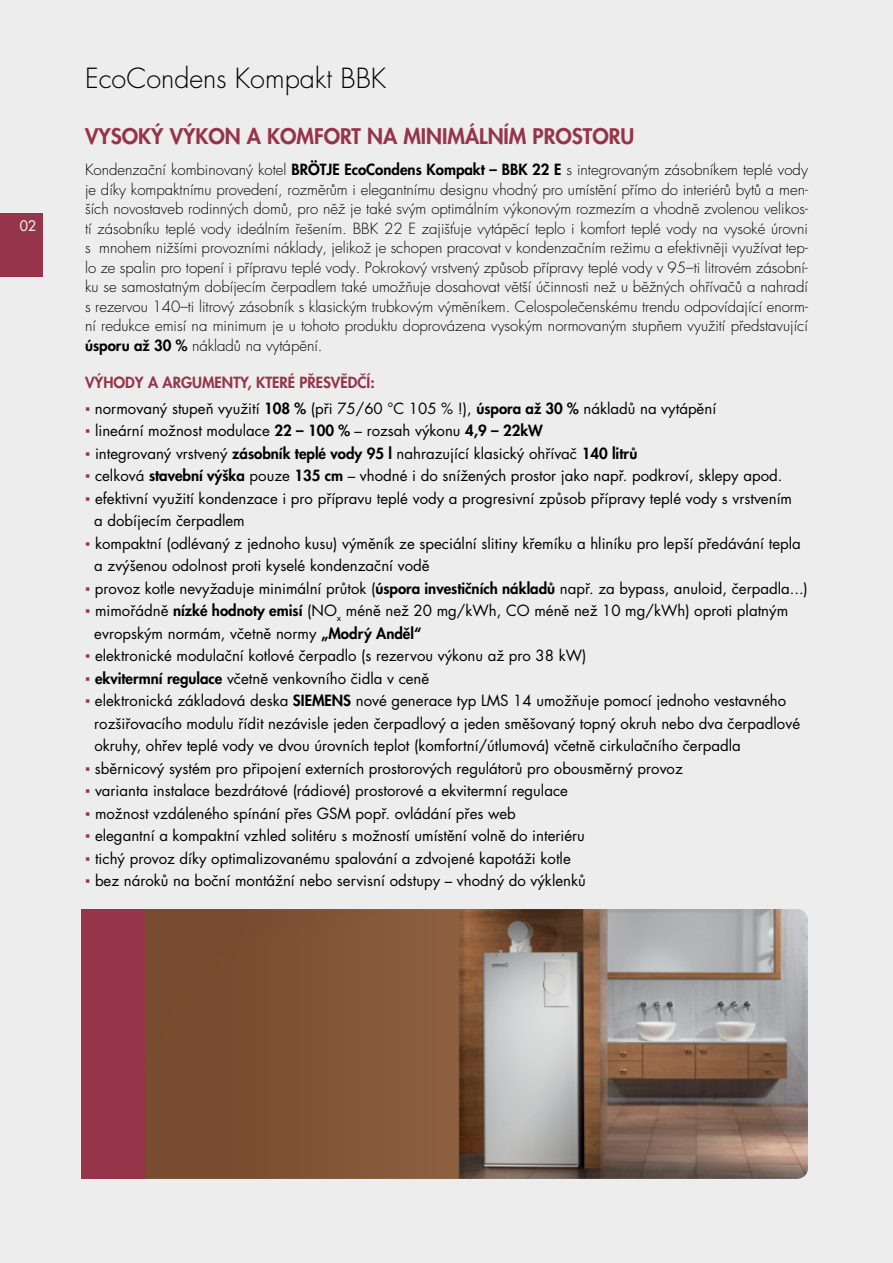
<style>
.page{position:relative;width:893px;height:1263px;background:#ededee}
.page>*{position:absolute;margin:0;border:0;box-sizing:border-box;transform-origin:0 0}
.t1{font:27px "Futura CE Light";color:#000}
.t2{font:21px "Futura CE Heavy";color:#963449}
.t3{font:15px/22.5px "Futura CE Book";color:#000}
.t4{font:15px/19.5px "Futura CE Light";color:#000;text-align:justify}
.t5{font:15px "Futura CE Heavy";color:#963449}
.t6{font:14.25px "Futura CE";color:#ededee}
.s1{font-family:"Futura CE Heavy"}
.s2{font-family:"Arial";color:#963449}
</style>
<div class="page">
<div style="left:0;top:213px;width:43px;height:63px;background:#963449"></div>
<img style="left:459px;top:909px;width:349px;height:270px">
<div style="left:145px;top:909px;width:314px;height:270px;background:linear-gradient(to right,#72482c,#8c5f40)"></div>
<div style="left:82px;top:909px;width:63px;height:270px;background:#963449"></div>
<p class="t6" style="left:20px;top:217px;width:18px">02</p>
<h1 class="t1" style="left:85px;top:63px;width:303px">EcoCondens Kompakt BBK</h1>
<h2 class="t2" style="left:85px;top:122px;width:551px">VYSOKÝ VÝKON A KOMFORT NA MINIMÁLNÍM PROSTORU</h2>
<p class="t4" style="left:85px;top:161px;width:724px">Kondenzační kombinovaný kotel <span class="s1">BRÖTJE EcoCondens Kompakt – BBK 22 E</span> s integrovaným zásobníkem teplé vody je díky kompaktnímu provedení, rozměrům i elegantnímu designu vhodný pro umístění přímo do interiérů bytů a men&shy;ších novostaveb rodinných domů, pro něž je také svým optimálním výkonovým rozmezím a vhodně zvolenou velikos&shy;tí zásobníku teplé vody ideálním řešením. BBK 22 E zajišťuje vytápěcí teplo i komfort teplé vody na vysoké úrovni s mnohem nižšími provozními náklady, jelikož je schopen pracovat v kondenzačním režimu a efektivněji využívat tep&shy;lo ze spalin pro topení i přípravu teplé vody. Pokrokový vrstvený způsob přípravy teplé vody v 95–ti litrovém zásobní&shy;ku se samostatným dobíjecím čerpadlem také umožňuje dosahovat větší účinnosti než u běžných ohřívačů a nahradí s rezervou 140–ti litrový zásobník s klasickým trubkovým výměníkem. Celospolečenskému trendu odpovídající enorm&shy;ní redukce emisí na minimum je u tohoto produktu doprovázena vysokým normovaným stupňem využití představující <span class="s1">úsporu až 30 %</span> nákladů na vytápění.</p>
<p class="t5" style="left:85px;top:373px;width:291px">VÝHODY A ARGUMENTY, KTERÉ PŘESVĚDČÍ:</p>
<p class="t3" style="left:85px;top:398px;width:633px"><span class="s2">▪</span> normovaný stupeň využití <span class="s1">108 %</span> (při 75/60 °C 105 % !), <span class="s1">úspora až 30 %</span> nákladů na vytápění</p>
<p class="t3" style="left:85px;top:420px;width:459px"><span class="s2">▪</span> lineární možnost modulace <span class="s1">22 – 100 %</span> – rozsah výkonu <span class="s1">4,9 – 22kW</span></p>
<p class="t3" style="left:85px;top:443px;width:554px"><span class="s2">▪</span> integrovaný vrstvený <span class="s1">zásobník teplé vody 95 l</span> nahrazující klasický ohřívač <span class="s1">140 litrů</span></p>
<p class="t3" style="left:85px;top:465px;width:699px"><span class="s2">▪</span> celková <span class="s1">stavební výška</span> pouze <span class="s1">135 cm</span> – vhodné i do snížených prostor jako např. podkroví, sklepy apod.</p>
<p class="t3" style="left:94px;top:488px;width:699px;text-indent:-9px"><span class="s2">▪</span> efektivní využití kondenzace i pro přípravu teplé vody a progresivní způsob přípravy teplé vody s vrstvením a dobíjecím čerpadlem</p>
<p class="t3" style="left:94px;top:533px;width:708px;text-indent:-9px"><span class="s2">▪</span> kompaktní (odlévaný z jednoho kusu) výměník ze speciální slitiny křemíku a hliníku pro lepší předávání tepla a zvýšenou odolnost proti kyselé kondenzační vodě</p>
<p class="t3" style="left:85px;top:578px;width:724px"><span class="s2">▪</span> provoz kotle nevyžaduje minimální průtok (<span class="s1">úspora investičních nákladů</span> např. za bypass, anuloid, čerpadla...)</p>
<p class="t3" style="left:94px;top:600px;width:695px;text-indent:-9px"><span class="s2">▪</span> mimořádně <span class="s1">nízké hodnoty emisí</span> (NO<sub>x</sub> méně než 20 mg/kWh, CO méně než 10 mg/kWh) oproti platným evropským normám, včetně normy <span class="s1">„Modrý Anděl“</span></p>
<p class="t3" style="left:85px;top:645px;width:503px"><span class="s2">▪</span> elektronické modulační kotlové čerpadlo (s rezervou výkonu až pro 38 kW)</p>
<p class="t3" style="left:85px;top:668px;width:346px"><span class="s2">▪</span> <span class="s1">ekvitermní regulace</span> včetně venkovního čidla v ceně</p>
<p class="t3" style="left:94px;top:690px;width:707px;text-indent:-9px"><span class="s2">▪</span> elektronická základová deska <span class="s1">SIEMENS</span> nové generace typ LMS 14 umožňuje pomocí jednoho vestavného rozšiřovacího modulu řídit nezávisle jeden čerpadlový a jeden směšovaný topný okruh nebo dva čerpadlové okruhy, ohřev teplé vody ve dvou úrovních teplot (komfortní/útlumová) včetně cirkulačního čerpadla</p>
<p class="t3" style="left:85px;top:758px;width:599px"><span class="s2">▪</span> sběrnicový systém pro připojení externích prostorových regulátorů pro obousměrný provoz</p>
<p class="t3" style="left:85px;top:780px;width:484px"><span class="s2">▪</span> varianta instalace bezdrátové (rádiové) prostorové a ekvitermní regulace</p>
<p class="t3" style="left:85px;top:803px;width:432px"><span class="s2">▪</span> možnost vzdáleného spínání přes GSM popř. ovládání přes web</p>
<p class="t3" style="left:85px;top:825px;width:501px"><span class="s2">▪</span> elegantní a kompaktní vzhled solitéru s možností umístění volně do interiéru</p>
<p class="t3" style="left:85px;top:848px;width:487px"><span class="s2">▪</span> tichý provoz díky optimalizovanému spalování a zdvojené kapotáži kotle</p>
<p class="t3" style="left:85px;top:870px;width:502px"><span class="s2">▪</span> bez nároků na boční montážní nebo servisní odstupy – vhodný do výklenků</p>
</div>
